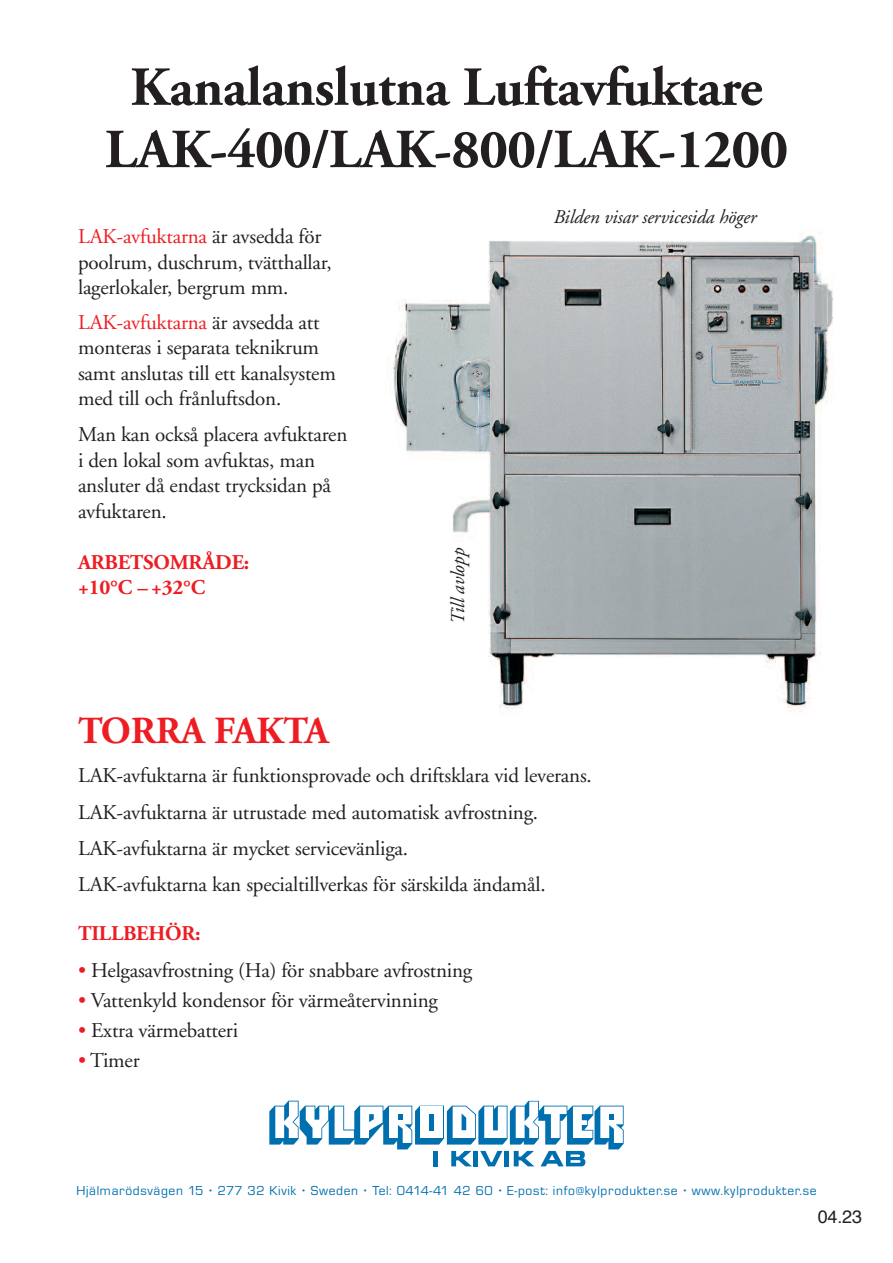
<style>
.page{position:relative;width:893px;height:1263px;background:#fff}
.page>*{position:absolute;margin:0;border:0;box-sizing:border-box;transform-origin:0 0}
.t1{font:700 55.05px/62.2px "Adobe Garamond";letter-spacing:-.01em;color:#231f20;text-align:center}
.t2{font:700 38.25px "Adobe Garamond";letter-spacing:-.01em;color:#ee1d23}
.t3{font:21px/25.5px "Adobe Garamond";letter-spacing:-.01em;color:#231f20}
.t4{font:700 21px/25.5px "Adobe Garamond";letter-spacing:-.01em;color:#ee1d23}
.t5{font:italic 19.5px "Adobe Garamond";letter-spacing:-.01em;color:#231f20}
.t6{font:18px "Helvetica";color:#231f20}
.t7{font:13.5px "Eurostile T";letter-spacing:.045em;color:#006faf}
.s1{color:#ee1d23}
.s2{font-size:7.5px}
</style>
<div class="page">
<img style="left:392px;top:234px;width:442px;height:478px">
<svg style="left:269px;top:1101px;width:355px;height:65px"></svg>
<h1 class="t1" style="left:105px;top:61px;width:685px">Kanalanslutna Luftavfuktare<br>LAK-400/LAK-800/LAK-1200</h1>
<p class="t3" style="left:78px;top:226px;width:255px"><span class="s1">LAK-avfuktarna</span> är avsedda för poolrum, duschrum, tvätthallar, lagerlokaler, bergrum mm.</p>
<p class="t3" style="left:78px;top:311px;width:259px"><span class="s1">LAK-avfuktarna</span> är avsedda att monteras i separata teknikrum samt anslutas till ett kanalsystem med till och frånluftsdon.</p>
<p class="t3" style="left:78px;top:424px;width:271px">Man kan också placera avfuktaren i den lokal som avfuktas, man ansluter då endast trycksidan på avfuktaren.</p>
<p class="t4" style="left:78px;top:551px;width:173px">ARBETSOMRÅDE: +10°C – +32°C</p>
<p class="t5" style="left:553px;top:209px;width:205px">Bilden visar servicesida höger</p>
<p class="t5" style="left:450px;top:625px;width:78px;rotate:-90deg">Till avlopp</p>
<h2 class="t2" style="left:78px;top:716px;width:252px">TORRA FAKTA</h2>
<p class="t3" style="left:78px;top:759px;width:515px;line-height:36.5px">LAK-avfuktarna är funktionsprovade och driftsklara vid leverans.<br>LAK-avfuktarna är utrustade med automatisk avfrostning.<br>LAK-avfuktarna är mycket servicevänliga.<br>LAK-avfuktarna kan specialtillverkas för särskilda ändamål.</p>
<p class="t4" style="left:78px;top:923px;width:124px">TILLBEHÖR:</p>
<p class="t3" style="left:78px;top:959px;width:396px"><span class="s1">•</span> Helgasavfrostning (Ha) för snabbare avfrostning</p>
<p class="t3" style="left:78px;top:989px;width:361px"><span class="s1">•</span> Vattenkyld kondensor för värmeåtervinning</p>
<p class="t3" style="left:78px;top:1019px;width:162px"><span class="s1">•</span> Extra värmebatteri</p>
<p class="t3" style="left:78px;top:1049px;width:63px"><span class="s1">•</span> Timer</p>
<p class="t7" style="left:76px;top:1182px;width:742px">Hjälmarödsvägen 15 <span class="s2">•</span> 277 32 Kivik <span class="s2">•</span> Sweden <span class="s2">•</span> Tel: 0414-41 42 60 <span class="s2">•</span> E-post: info@kylprodukter.se <span class="s2">•</span> www.kylprodukter.se</p>
<p class="t6" style="left:818px;top:1209px;width:46px">04.23</p>
</div>
